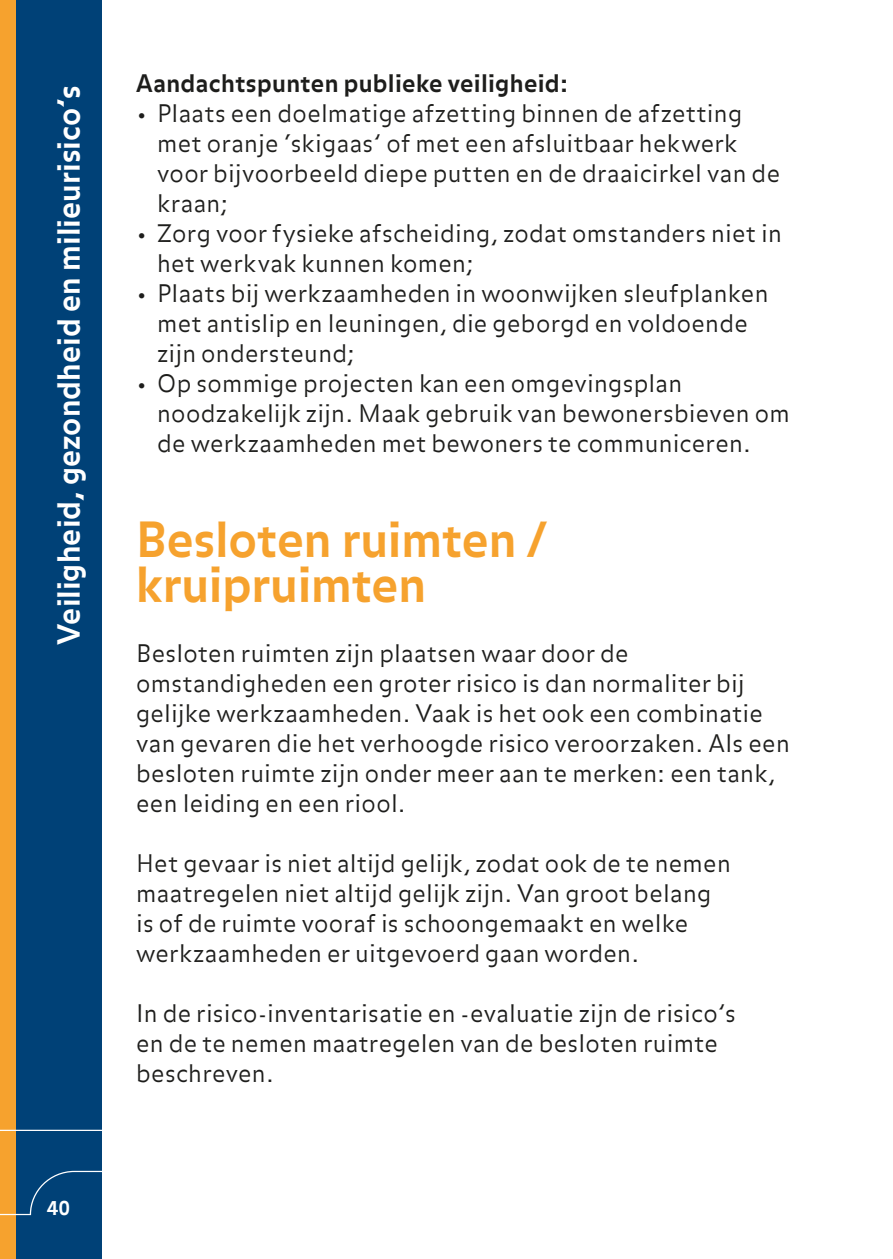
<style>
.page{position:relative;width:893px;height:1259px;background:#fff}
.page>*{position:absolute;margin:0;border:0;box-sizing:border-box;transform-origin:0 0}
.t1{font:700 48px/45px "Balance";color:#f6a22e}
.t2{font:700 30.3px "Balance";letter-spacing:.005em;color:#fff}
.t3{font:300 24px/30px "Balance";letter-spacing:.01em;color:#1d1d1b}
.t4{font:700 24px "Balance";letter-spacing:.015em;color:#1d1d1b}
.t5{font:700 20.1px "Balance";color:#fff}
</style>
<div class="page">
<div style="left:16px;top:0;width:85px;height:1259px;background:#004177"></div>
<div style="left:0;top:0;width:16px;height:1259px;background:#f6a22e"></div>
<svg style="left:0;top:1008px;width:102px;height:218px"></svg>
<p class="t2" style="left:51px;top:645px;width:561px;rotate:-90deg">Veiligheid, gezondheid en milieurisico’s</p>
<p class="t5" style="left:47px;top:1196px;width:25px">40</p>
<p class="t4" style="left:136px;top:69px;width:434px">Aandachtspunten publieke veiligheid:</p>
<p class="t3" style="left:157px;top:99px;width:625px;text-indent:-21px">• Plaats een doelmatige afzetting binnen de afzetting met oranje ‘skigaas’ of met een afsluitbaar hekwerk voor bijvoorbeeld diepe putten en de draaicirkel van de kraan;</p>
<p class="t3" style="left:157px;top:219px;width:626px;text-indent:-21px">• Zorg voor fysieke afscheiding, zodat omstanders niet in het werkvak kunnen komen;</p>
<p class="t3" style="left:157px;top:279px;width:613px;text-indent:-21px">• Plaats bij werkzaamheden in woonwijken sleufplanken met antislip en leuningen, die geborgd en voldoende zijn ondersteund;</p>
<p class="t3" style="left:157px;top:369px;width:634px;text-indent:-21px">• Op sommige projecten kan een omgevingsplan noodzakelijk zijn. Maak gebruik van bewonersbieven om de werkzaamheden met bewoners te communiceren.</p>
<h1 class="t1" style="left:136px;top:520px;width:413px">Besloten ruimten / kruipruimten</h1>
<p class="t3" style="left:136px;top:639px;width:655px">Besloten ruimten zijn plaatsen waar door de omstandigheden een groter risico is dan normaliter bij gelijke werkzaamheden. Vaak is het ook een combinatie van gevaren die het verhoogde risico veroorzaken. Als een besloten ruimte zijn onder meer aan te merken: een tank, een leiding en een riool.</p>
<p class="t3" style="left:136px;top:849px;width:596px">Het gevaar is niet altijd gelijk, zodat ook de te nemen maatregelen niet altijd gelijk zijn. Van groot belang is of de ruimte vooraf is schoongemaakt en welke werkzaamheden er uitgevoerd gaan worden.</p>
<p class="t3" style="left:136px;top:999px;width:601px">In de risico-inventarisatie en -evaluatie zijn de risico’s en de te nemen maatregelen van de besloten ruimte beschreven.</p>
</div>
